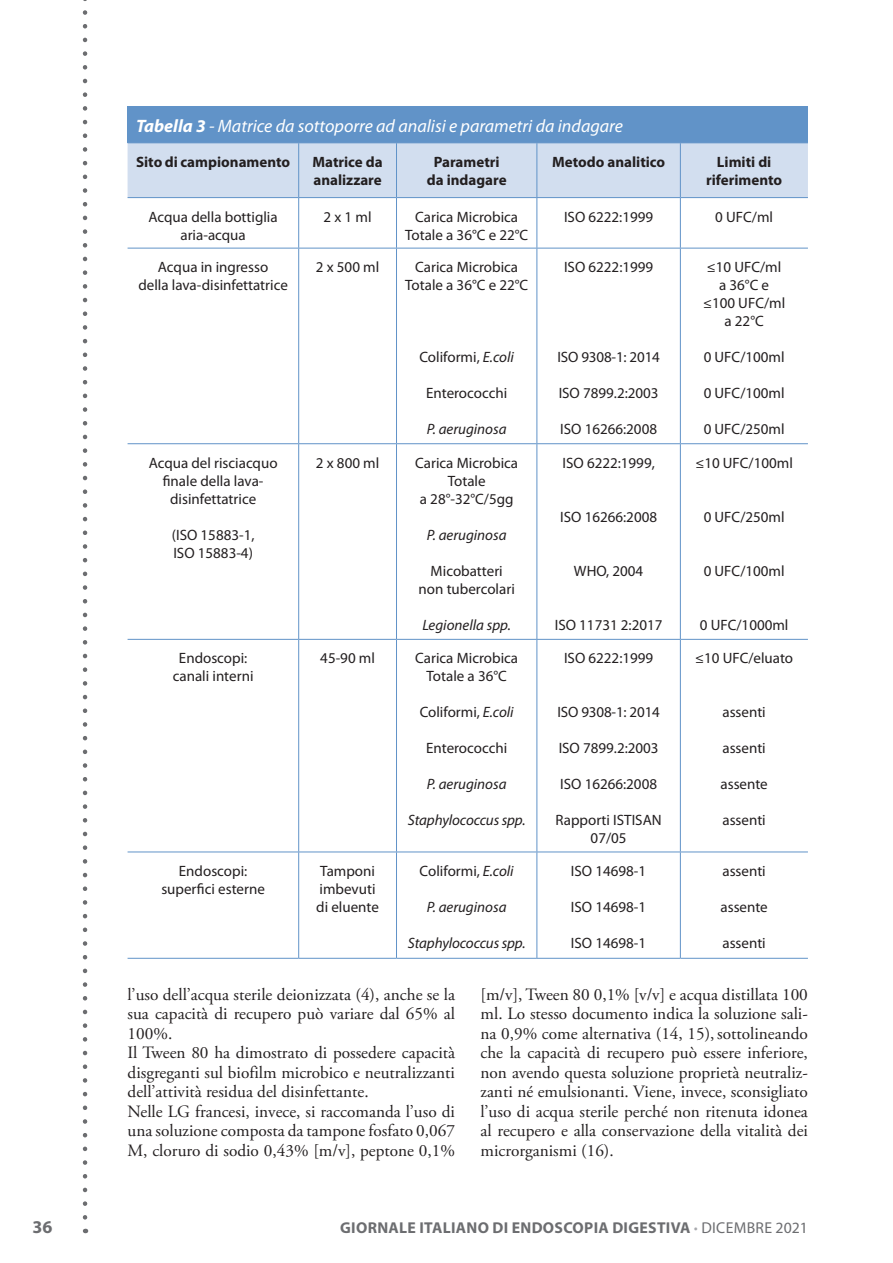
<style>
.page{position:relative;width:893px;height:1263px;background:#fff}
.page>*{position:absolute;margin:0;border:0;box-sizing:border-box;transform-origin:0 0}
.t1{font:italic 18px "Myriad Pro";color:#fff}
.t2{font:700 18px "Myriad Pro";color:#6c6d70}
.t3{font:17.25px/19.5px "Adobe Garamond Pro";color:#231f20}
.t4{font:700 15.75px "Myriad Pro";letter-spacing:.02em;color:#6c6d70}
.t5{font:15px/18px "Myriad Pro";color:#231f20;text-align:center}
.t6{font:italic 15px "Myriad Pro";color:#231f20}
.t7{font:700 15px/18px "Myriad Pro";color:#231f20;text-align:center}
.s1{font-weight:700}
.s2{font-style:italic}
.s3{color:#a8a9ad}
.s4{font-weight:400}
</style>
<div class="page">
<svg style="left:83px;top:0;width:4px;height:1233px"></svg>
<div style="left:128px;top:107px;width:680px;height:36px;background:#6193c8"></div>
<div style="left:128px;top:143px;width:680px;height:54px;background:#d2deef"></div>
<hr style="left:128px;top:106px;width:171px;height:1px;background:#6193c8">
<hr style="left:299px;top:106px;width:97px;height:1px;background:#6193c8">
<hr style="left:396px;top:106px;width:141px;height:1px;background:#6193c8">
<hr style="left:537px;top:106px;width:143px;height:1px;background:#6193c8">
<hr style="left:680px;top:106px;width:128px;height:1px;background:#6193c8">
<hr style="left:298px;top:143px;width:1px;height:54px;background:#6193c8">
<hr style="left:396px;top:143px;width:1px;height:54px;background:#6193c8">
<hr style="left:536px;top:143px;width:1px;height:54px;background:#6193c8">
<hr style="left:680px;top:143px;width:1px;height:54px;background:#6193c8">
<hr style="left:128px;top:197px;width:171px;height:1px;background:#6193c8">
<hr style="left:299px;top:197px;width:97px;height:1px;background:#6193c8">
<hr style="left:298px;top:198px;width:1px;height:50px;background:#6193c8">
<hr style="left:396px;top:197px;width:141px;height:1px;background:#6193c8">
<hr style="left:396px;top:198px;width:1px;height:50px;background:#6193c8">
<hr style="left:537px;top:197px;width:143px;height:1px;background:#6193c8">
<hr style="left:536px;top:198px;width:1px;height:50px;background:#6193c8">
<hr style="left:680px;top:197px;width:128px;height:1px;background:#6193c8">
<hr style="left:680px;top:198px;width:1px;height:50px;background:#6193c8">
<hr style="left:128px;top:248px;width:171px;height:1px;background:#6193c8">
<hr style="left:299px;top:248px;width:97px;height:1px;background:#6193c8">
<hr style="left:298px;top:248px;width:1px;height:195px;background:#6193c8">
<hr style="left:396px;top:248px;width:141px;height:1px;background:#6193c8">
<hr style="left:396px;top:248px;width:1px;height:195px;background:#6193c8">
<hr style="left:537px;top:248px;width:143px;height:1px;background:#6193c8">
<hr style="left:536px;top:248px;width:1px;height:195px;background:#6193c8">
<hr style="left:680px;top:248px;width:128px;height:1px;background:#6193c8">
<hr style="left:680px;top:248px;width:1px;height:195px;background:#6193c8">
<hr style="left:128px;top:443px;width:171px;height:1px;background:#6193c8">
<hr style="left:299px;top:443px;width:97px;height:1px;background:#6193c8">
<hr style="left:298px;top:444px;width:1px;height:195px;background:#6193c8">
<hr style="left:396px;top:443px;width:141px;height:1px;background:#6193c8">
<hr style="left:396px;top:444px;width:1px;height:195px;background:#6193c8">
<hr style="left:537px;top:443px;width:143px;height:1px;background:#6193c8">
<hr style="left:536px;top:444px;width:1px;height:195px;background:#6193c8">
<hr style="left:680px;top:443px;width:128px;height:1px;background:#6193c8">
<hr style="left:680px;top:444px;width:1px;height:195px;background:#6193c8">
<hr style="left:128px;top:639px;width:171px;height:1px;background:#6193c8">
<hr style="left:299px;top:639px;width:97px;height:1px;background:#6193c8">
<hr style="left:298px;top:640px;width:1px;height:211px;background:#6193c8">
<hr style="left:396px;top:639px;width:141px;height:1px;background:#6193c8">
<hr style="left:396px;top:640px;width:1px;height:211px;background:#6193c8">
<hr style="left:537px;top:639px;width:143px;height:1px;background:#6193c8">
<hr style="left:536px;top:640px;width:1px;height:211px;background:#6193c8">
<hr style="left:680px;top:639px;width:128px;height:1px;background:#6193c8">
<hr style="left:680px;top:640px;width:1px;height:211px;background:#6193c8">
<hr style="left:128px;top:851px;width:171px;height:1px;background:#6193c8">
<hr style="left:299px;top:851px;width:97px;height:1px;background:#6193c8">
<hr style="left:298px;top:852px;width:1px;height:106px;background:#6193c8">
<hr style="left:396px;top:851px;width:141px;height:1px;background:#6193c8">
<hr style="left:396px;top:852px;width:1px;height:106px;background:#6193c8">
<hr style="left:537px;top:851px;width:143px;height:1px;background:#6193c8">
<hr style="left:536px;top:852px;width:1px;height:106px;background:#6193c8">
<hr style="left:680px;top:851px;width:128px;height:1px;background:#6193c8">
<hr style="left:680px;top:852px;width:1px;height:106px;background:#6193c8">
<hr style="left:128px;top:958px;width:171px;height:1px;background:#6193c8">
<hr style="left:299px;top:958px;width:97px;height:1px;background:#6193c8">
<hr style="left:396px;top:958px;width:141px;height:1px;background:#6193c8">
<hr style="left:537px;top:958px;width:143px;height:1px;background:#6193c8">
<hr style="left:680px;top:958px;width:128px;height:1px;background:#6193c8">
<p class="t1" style="left:136px;top:114px;width:488px"><span class="s1">Tabella 3</span> - Matrice da sottoporre ad analisi e parametri da indagare</p>
<p class="t7" style="left:136px;top:152px;width:156px">Sito di campionamento</p>
<p class="t7" style="left:312px;top:152px;width:72px;text-align:left">Matrice da analizzare</p>
<p class="t7" style="left:427px;top:152px;width:81px">Parametri da indagare</p>
<p class="t7" style="left:552px;top:152px;width:115px">Metodo analitico</p>
<p class="t7" style="left:706px;top:152px;width:78px">Limiti di riferimento</p>
<p class="t5" style="left:149px;top:207px;width:131px">Acqua della bottiglia aria-acqua</p>
<p class="t5" style="left:324px;top:207px;width:49px">2 x 1 ml</p>
<p class="t5" style="left:405px;top:207px;width:125px">Carica Microbica<br>Totale a 36°C e 22°C</p>
<p class="t5" style="left:564px;top:207px;width:91px">ISO 6222:1999</p>
<p class="t5" style="left:715px;top:207px;width:59px">0 UFC/ml</p>
<p class="t5" style="left:138px;top:258px;width:151px">Acqua in ingresso<br>della lava-disinfettatrice</p>
<p class="t5" style="left:316px;top:258px;width:65px">2 x 500 ml</p>
<p class="t5" style="left:405px;top:258px;width:125px">Carica Microbica<br>Totale a 36°C e 22°C</p>
<p class="t5" style="left:703px;top:258px;width:84px">≤10 UFC/ml a 36°C e ≤100 UFC/ml a 22°C</p>
<p class="t5" style="left:704px;top:348px;width:82px">0 UFC/100ml</p>
<p class="t5" style="left:704px;top:384px;width:82px">0 UFC/100ml</p>
<p class="t5" style="left:704px;top:420px;width:82px">0 UFC/250ml</p>
<p class="t5" style="left:564px;top:258px;width:91px">ISO 6222:1999</p>
<p class="t5" style="left:419px;top:348px;width:96px">Coliformi, <span class="s2">E.coli</span></p>
<p class="t5" style="left:426px;top:384px;width:83px">Enterococchi</p>
<p class="t6" style="left:427px;top:420px;width:81px">P. aeruginosa</p>
<p class="t5" style="left:557px;top:348px;width:104px">ISO 9308-1: 2014</p>
<p class="t5" style="left:559px;top:384px;width:101px">ISO 7899.2:2003</p>
<p class="t5" style="left:560px;top:420px;width:98px">ISO 16266:2008</p>
<p class="t5" style="left:149px;top:453px;width:130px">Acqua del risciacquo finale della lava&shy;disinfettatrice</p>
<p class="t5" style="left:172px;top:525px;width:84px;text-align:left">(ISO 15883-1,<br>ISO 15883-4)</p>
<p class="t5" style="left:316px;top:453px;width:65px">2 x 800 ml</p>
<p class="t5" style="left:415px;top:453px;width:104px">Carica Microbica<br>Totale<br>a 28°-32°C/5gg</p>
<p class="t6" style="left:427px;top:525px;width:81px">P. aeruginosa</p>
<p class="t5" style="left:419px;top:561px;width:98px">Micobatteri non tubercolari</p>
<p class="t6" style="left:422px;top:615px;width:90px">Legionella spp.</p>
<p class="t5" style="left:173px;top:649px;width:82px">Endoscopi: canali interni</p>
<p class="t5" style="left:320px;top:649px;width:56px">45-90 ml</p>
<p class="t5" style="left:415px;top:649px;width:104px">Carica Microbica<br>Totale a 36°C</p>
<p class="t5" style="left:420px;top:703px;width:96px">Coliformi, <span class="s2">E.coli</span></p>
<p class="t5" style="left:426px;top:739px;width:83px">Enterococchi</p>
<p class="t6" style="left:427px;top:775px;width:81px">P. aeruginosa</p>
<p class="t6" style="left:408px;top:811px;width:119px">Staphylococcus spp.</p>
<p class="t5" style="left:161px;top:862px;width:105px">Endoscopi: superfici esterne</p>
<p class="t5" style="left:316px;top:862px;width:64px;text-align:left">Tamponi imbevuti di eluente</p>
<p class="t5" style="left:420px;top:862px;width:96px">Coliformi, <span class="s2">E.coli</span></p>
<p class="t6" style="left:427px;top:898px;width:81px">P. aeruginosa</p>
<p class="t6" style="left:408px;top:934px;width:119px">Staphylococcus spp.</p>
<p class="t5" style="left:562px;top:453px;width:94px">ISO 6222:1999,</p>
<p class="t5" style="left:560px;top:507px;width:98px">ISO 16266:2008</p>
<p class="t5" style="left:574px;top:561px;width:71px">WHO, 2004</p>
<p class="t5" style="left:555px;top:615px;width:109px">ISO 11731 2:2017</p>
<p class="t5" style="left:564px;top:649px;width:91px">ISO 6222:1999</p>
<p class="t5" style="left:557px;top:703px;width:104px">ISO 9308-1: 2014</p>
<p class="t5" style="left:559px;top:739px;width:101px">ISO 7899.2:2003</p>
<p class="t5" style="left:560px;top:775px;width:98px">ISO 16266:2008</p>
<p class="t5" style="left:555px;top:811px;width:108px">Rapporti ISTISAN<br>07/05</p>
<p class="t5" style="left:571px;top:862px;width:77px">ISO 14698-1</p>
<p class="t5" style="left:571px;top:898px;width:77px">ISO 14698-1</p>
<p class="t5" style="left:571px;top:934px;width:77px">ISO 14698-1</p>
<p class="t5" style="left:695px;top:453px;width:99px">≤10 UFC/100ml</p>
<p class="t5" style="left:704px;top:507px;width:82px">0 UFC/250ml</p>
<p class="t5" style="left:704px;top:561px;width:82px">0 UFC/100ml</p>
<p class="t5" style="left:700px;top:615px;width:90px">0 UFC/1000ml</p>
<p class="t5" style="left:695px;top:649px;width:99px">≤10 UFC/eluato</p>
<p class="t5" style="left:722px;top:703px;width:45px">assenti</p>
<p class="t5" style="left:722px;top:739px;width:45px">assenti</p>
<p class="t5" style="left:720px;top:775px;width:49px">assente</p>
<p class="t5" style="left:722px;top:811px;width:45px">assenti</p>
<p class="t5" style="left:722px;top:862px;width:45px">assenti</p>
<p class="t5" style="left:720px;top:898px;width:49px">assente</p>
<p class="t5" style="left:722px;top:934px;width:45px">assenti</p>
<p class="t3" style="left:128px;top:985px;width:329px">l’uso dell’acqua sterile deionizzata (4), anche se la sua capacità di recupero può variare dal 65% al 100%.<br>Il Tween 80 ha dimostrato di possedere capacità disgreganti sul biofilm microbico e neutralizzanti dell’attività residua del disinfettante.<br>Nelle LG francesi, invece, si raccomanda l’uso di una soluzione composta da tampone fosfato 0,067<br>M, cloruro di sodio 0,43% [m/v], peptone 0,1%</p>
<p class="t3" style="left:480px;top:985px;width:329px;text-align:justify">[m/v], Tween 80 0,1% [v/v] e acqua distillata 100 ml. Lo stesso documento indica la soluzione sali&shy;na 0,9% come alternativa (14, 15), sottolineando che la capacità di recupero può essere inferiore, non avendo questa soluzione proprietà neutraliz&shy;zanti né emulsionanti. Viene, invece, sconsigliato l’uso di acqua sterile perché non ritenuta idonea al recupero e alla conservazione della vitalità dei microrganismi (16).</p>
<p class="t2" style="left:33px;top:1215px;width:21px">36</p>
<p class="t4" style="left:340px;top:1217px;width:469px">Giornale Italiano di Endoscopia Digestiva <span class="s3">∙</span> <span class="s4">DICEMBRE 2021</span></p>
</div>
